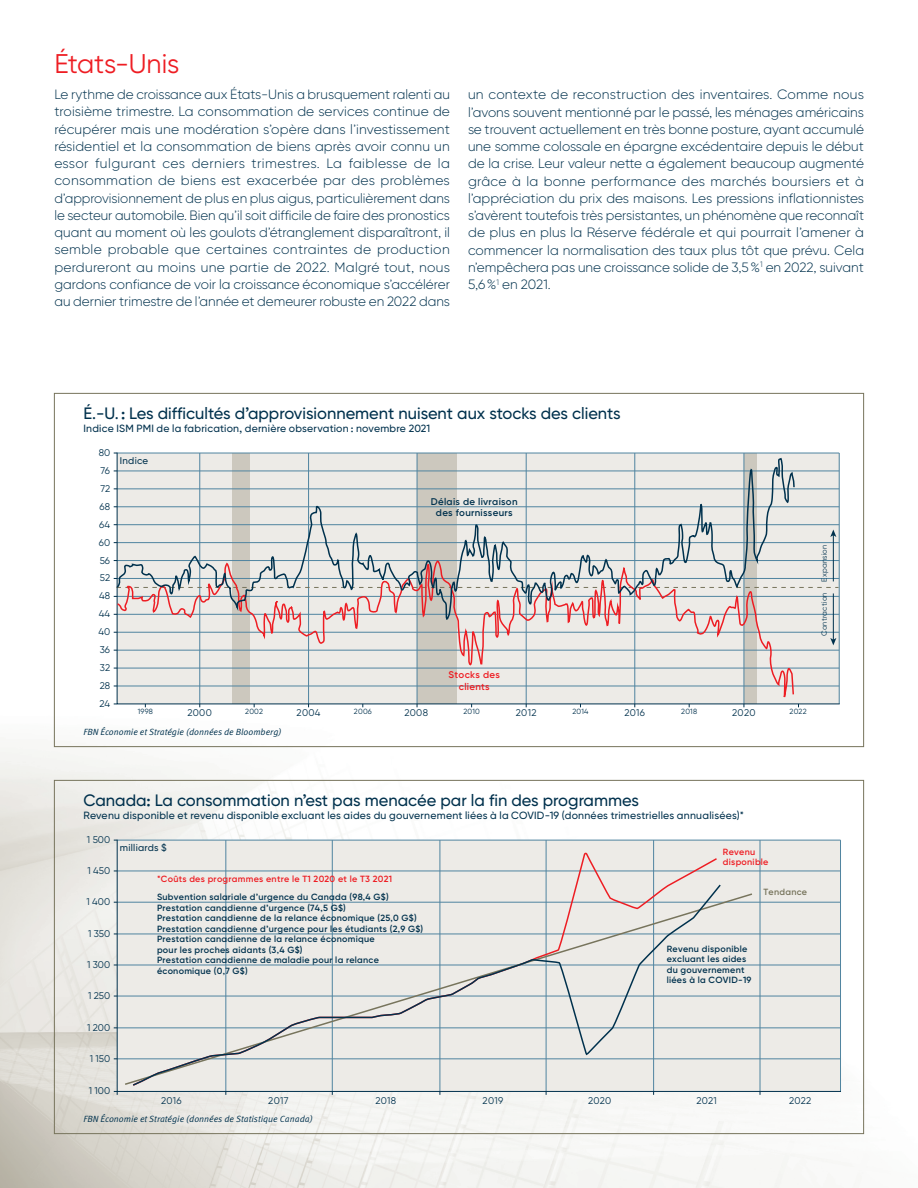
<style>
.page{position:relative;width:918px;height:1188px;background:#fff}
.page>*{position:absolute;margin:0;border:0;box-sizing:border-box;transform-origin:0 0}
.t1{font:27px "Gilroy BN";letter-spacing:-.005em;color:#ee1d23}
.t2{font:500 16.5px "Gilroy BN";color:#00314d}
.t3{font:300 13.5px/17.2px "Gilroy BN";color:#00314d;text-align:justify}
.t4{font:500 10.5px "Gilroy BN";letter-spacing:.02em;color:#00314d}
.t5{font:9.75px/17.7px "Gilroy BN";letter-spacing:.03em;color:#00314d}
.t6{font:600 9.75px/11.7px "Gilroy BN";letter-spacing:.03em;color:#00314d;text-align:center}
.t7{font:600 9.75px/11.7px "Gilroy BN";letter-spacing:.03em;color:#ee1d23;text-align:center}
.t8{font:500 9.75px "Gilroy BN";letter-spacing:.025em;color:#00314d}
.t9{font:600 9px/10.5px "Gilroy BN";letter-spacing:.03em;color:#00314d}
.t10{font:9px "Meta OT Norm Ita";color:#00314d}
.t11{font:600 9px/10.5px "Gilroy BN";letter-spacing:.03em;color:#ee1d23}
.t12{font:600 9px "Gilroy BN";letter-spacing:.03em;color:#77745c}
.t13{font:7.5px "Gilroy BN";letter-spacing:.03em;color:#00314d}
</style>
<div class="page">
<img style="left:0;top:621px;width:865px;height:567px">
<svg style="left:116px;top:452px;width:724px;height:253px"></svg>
<svg style="left:796px;top:587px;width:43px;height:1px"></svg>
<svg style="left:116px;top:623px;width:679px;height:76px"></svg>
<svg style="left:115px;top:457px;width:681px;height:166px"></svg>
<hr style="left:833px;top:535px;width:1px;height:46px;background:#00314d">
<svg style="left:830px;top:530px;width:6px;height:7px"></svg>
<hr style="left:833px;top:593px;width:1px;height:47px;background:#00314d">
<svg style="left:830px;top:638px;width:6px;height:7px"></svg>
<svg style="left:116px;top:839px;width:725px;height:253px"></svg>
<svg style="left:114px;top:1091px;width:4px;height:4px"></svg>
<svg style="left:131px;top:852px;width:587px;height:32px"></svg>
<svg style="left:123px;top:892px;width:631px;height:194px"></svg>
<svg style="left:131px;top:884px;width:591px;height:203px"></svg>
<h1 class="t1" style="left:54px;top:47px;width:126px">États-Unis</h1>
<p class="t3" style="left:54px;top:86px;width:397px">Le rythme de croissance aux États-Unis a brusquement ralenti au troisième trimestre. La consommation de services continue de récupérer mais une modération s’opère dans l’investissement résidentiel et la consommation de biens après avoir connu un essor fulgurant ces derniers trimestres. La faiblesse de la consommation de biens est exacerbée par des problèmes d’approvisionnement de plus en plus aigus, particulièrement dans le secteur automobile. Bien qu’il soit difficile de faire des pronostics quant au moment où les goulots d’étranglement disparaîtront, il semble probable que certaines contraintes de production perdureront au moins une partie de 2022. Malgré tout, nous gardons confiance de voir la croissance économique s’accélérer au dernier trimestre de l’année et demeurer robuste en 2022 dans</p>
<p class="t3" style="left:468px;top:86px;width:398px">un contexte de reconstruction des inventaires. Comme nous l’avons souvent mentionné par le passé, les ménages américains se trouvent actuellement en très bonne posture, ayant accumulé une somme colossale en épargne excédentaire depuis le début de la crise. Leur valeur nette a également beaucoup augmenté grâce à la bonne performance des marchés boursiers et à l’appréciation du prix des maisons. Les pressions inflationnistes s’avèrent toutefois très persistantes, un phénomène que reconnaît de plus en plus la Réserve fédérale et qui pourrait l’amener à commencer la normalisation des taux plus tôt que prévu. Cela n’empêchera pas une croissance solide de 3,5 %<sup>1</sup> en 2022, suivant 5,6 %<sup>1</sup> en 2021.</p>
<p class="t2" style="left:83px;top:403px;width:539px">É.-U. : Les difficultés d’approvisionnement nuisent aux stocks des clients</p>
<p class="t4" style="left:83px;top:422px;width:348px">Indice ISM PMI de la fabrication, dernière observation : novembre 2021</p>
<p class="t5" style="left:99px;top:444px;width:13px">80</p>
<p class="t5" style="left:101px;top:462px;width:11px">76</p>
<p class="t5" style="left:100px;top:479px;width:11px">72</p>
<p class="t5" style="left:100px;top:497px;width:12px">68</p>
<p class="t5" style="left:99px;top:515px;width:12px">64</p>
<p class="t5" style="left:99px;top:533px;width:13px">60</p>
<p class="t5" style="left:100px;top:551px;width:12px">56</p>
<p class="t5" style="left:100px;top:569px;width:12px">52</p>
<p class="t5" style="left:99px;top:587px;width:12px">48</p>
<p class="t5" style="left:99px;top:605px;width:13px">44</p>
<p class="t5" style="left:98px;top:623px;width:13px">40</p>
<p class="t5" style="left:100px;top:641px;width:12px">36</p>
<p class="t5" style="left:100px;top:659px;width:12px">32</p>
<p class="t5" style="left:100px;top:677px;width:12px">28<br>24</p>
<p class="t8" style="left:120px;top:455px;width:30px">Indice</p>
<p class="t6" style="left:431px;top:495px;width:88px">Délais de livraison des fournisseurs</p>
<p class="t7" style="left:449px;top:669px;width:53px">Stocks des clients</p>
<p class="t13" style="left:138px;top:707px;width:17px">1998</p>
<p class="t5" style="left:187px;top:704px;width:26px">2000</p>
<p class="t13" style="left:245px;top:707px;width:19px">2002</p>
<p class="t13" style="left:354px;top:707px;width:19px">2006</p>
<p class="t13" style="left:463px;top:707px;width:18px">2010</p>
<p class="t13" style="left:572px;top:707px;width:18px">2014</p>
<p class="t13" style="left:681px;top:707px;width:17px">2018</p>
<p class="t13" style="left:790px;top:707px;width:19px">2022</p>
<p class="t5" style="left:516px;top:704px;width:22px">2012</p>
<p class="t5" style="left:625px;top:704px;width:22px">2016</p>
<p class="t5" style="left:732px;top:704px;width:25px">2020</p>
<p class="t5" style="left:297px;top:704px;width:25px">2004</p>
<p class="t5" style="left:405px;top:704px;width:25px">2008</p>
<p class="t10" style="left:83px;top:726px;width:200px">FBN Économie et Stratégie (données de Bloomberg)</p>
<p class="t13" style="left:819px;top:582px;width:38px;rotate:-90deg">Expansion</p>
<p class="t13" style="left:819px;top:636px;width:45px;rotate:-90deg">Contraction</p>
<p class="t2" style="left:83px;top:791px;width:557px">Canada: La consommation n’est pas menacée par la fin des programmes</p>
<p class="t4" style="left:83px;top:809px;width:662px">Revenu disponible et revenu disponible excluant les aides du gouvernement liées à la COVID-19 (données trimestrielles annualisées)*</p>
<p class="t5" style="left:87px;top:831px;width:25px">1 500</p>
<p class="t5" style="left:87px;top:862px;width:24px">1 450</p>
<p class="t5" style="left:87px;top:893px;width:25px">1 400</p>
<p class="t5" style="left:88px;top:925px;width:24px">1 350</p>
<p class="t5" style="left:87px;top:956px;width:25px">1 300</p>
<p class="t5" style="left:88px;top:987px;width:24px">1 250</p>
<p class="t5" style="left:87px;top:1018px;width:25px">1 200</p>
<p class="t5" style="left:90px;top:1049px;width:22px">1 150</p>
<p class="t5" style="left:89px;top:1082px;width:23px">1 100</p>
<p class="t8" style="left:120px;top:842px;width:48px">milliards $</p>
<p class="t11" style="left:157px;top:874px;width:237px">*Coûts des programmes entre le T1 2020 et le T3 2021</p>
<p class="t9" style="left:157px;top:892px;width:268px">Subvention salariale d’urgence du Canada (98,4 G$)<br>Prestation canadienne d’urgence (74,5 G$)<br>Prestation canadienne de la relance économique (25,0 G$)<br>Prestation canadienne d’urgence pour les étudiants (2,9 G$)<br>Prestation canadienne de la relance économique<br>pour les proches aidants (3,4 G$)<br>Prestation canadienne de maladie pour la relance économique (0,7 G$)</p>
<p class="t5" style="left:161px;top:1092px;width:22px">2016</p>
<p class="t5" style="left:268px;top:1092px;width:22px">2017</p>
<p class="t5" style="left:375px;top:1092px;width:22px">2018</p>
<p class="t10" style="left:83px;top:1114px;width:231px">FBN Économie et Stratégie (données de Statistique Canada)</p>
<p class="t11" style="left:723px;top:846px;width:47px">Revenu disponible</p>
<p class="t12" style="left:764px;top:887px;width:45px">Tendance</p>
<p class="t9" style="left:667px;top:943px;width:86px">Revenu disponible excluant les aides du gouvernement liées à la COVID-19</p>
<p class="t5" style="left:483px;top:1092px;width:22px">2019</p>
<p class="t5" style="left:588px;top:1092px;width:25px">2020</p>
<p class="t5" style="left:696px;top:1092px;width:22px">2021</p>
<p class="t5" style="left:789px;top:1092px;width:24px">2022</p>
</div>
